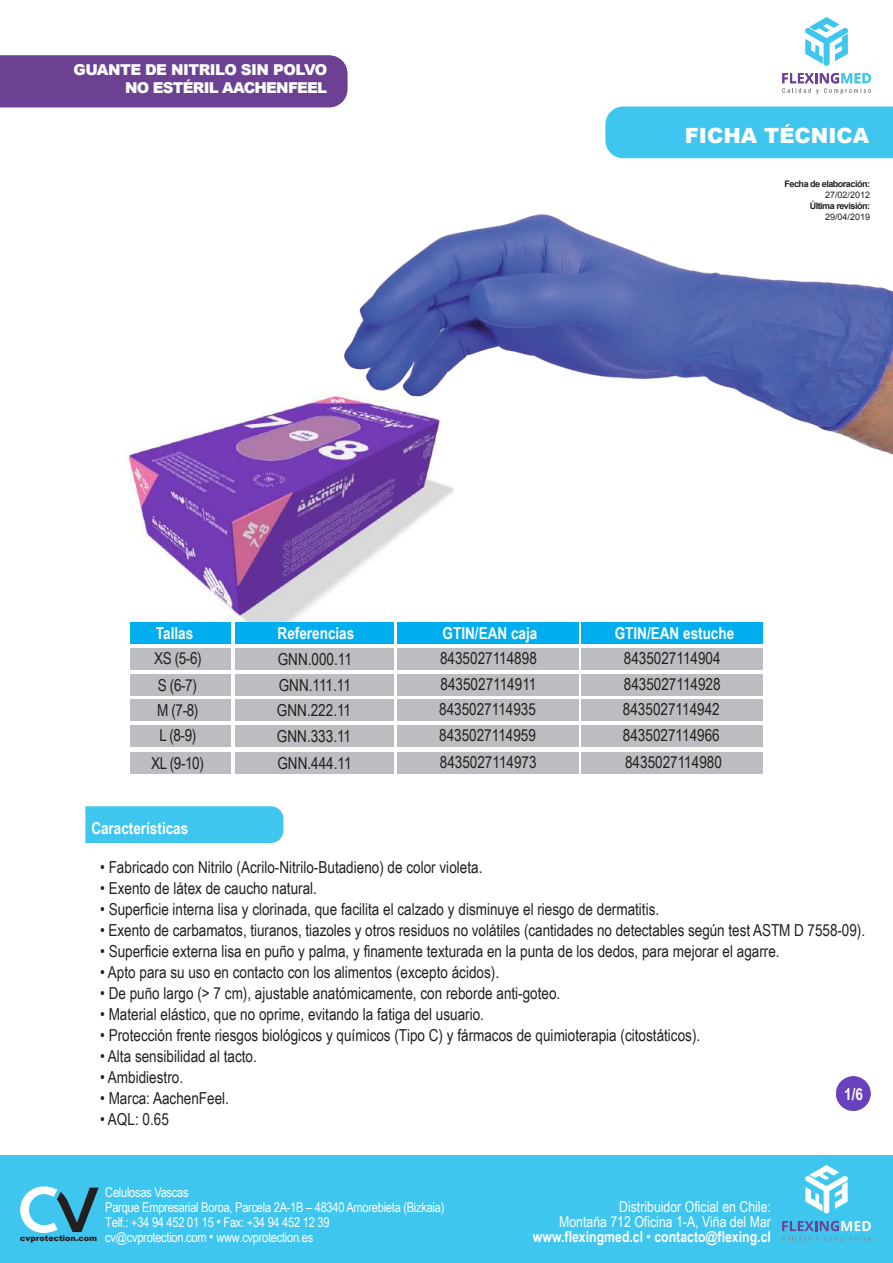
<style>
.page{position:relative;width:893px;height:1263px;background:#fff}
.page>*{position:absolute;margin:0;border:0;box-sizing:border-box;transform-origin:0 0}
.t1{font:900 21px "Arial";color:#fff}
.t2{font:16.5px/26.1px "Arial Narrow";color:#231f20}
.t3{font:700 16.5px "Arial Narrow";color:#fff}
.t4{font:15px/15px "Arial Narrow";color:#fff;text-align:right}
.t5{font:900 15px/18px "Arial";letter-spacing:-.055em;color:#fff;text-align:right}
.t6{font:13.5px/15px "Arial Narrow";letter-spacing:-.02em;color:#fff}
.t7{font:700 9px "Arial";letter-spacing:-.055em;color:#231f20}
.t8{font:9px "Arial";color:#231f20}
.t9{font:900 7.95px "Arial";color:#231f20}
.s1{font-size:15px}
.s2{font-weight:700}
</style>
<div class="page">
<div style="left:836px;top:1076px;width:35px;height:35px;background:#6a41bd;border-radius:50%"></div>
<img style="left:128px;top:393px;width:183px;height:241px">
<img style="left:311px;top:70px;width:582px;height:588px">
<div style="left:605px;top:106px;width:288px;height:52px;background:#3fc6ee"></div>
<div style="left:85px;top:806px;width:198px;height:37px;background:#3fc6ee"></div>
<div style="left:131px;top:622px;width:100px;height:21px;background:#00aeef"></div>
<div style="left:236px;top:622px;width:158px;height:21px;background:#00aeef"></div>
<div style="left:397px;top:622px;width:181px;height:21px;background:#00aeef"></div>
<div style="left:131px;top:648px;width:100px;height:21px;background:#bcbdc0"></div>
<div style="left:236px;top:648px;width:158px;height:21px;background:#bcbdc0"></div>
<div style="left:397px;top:648px;width:181px;height:21px;background:#bcbdc0"></div>
<div style="left:131px;top:674px;width:100px;height:21px;background:#bcbdc0"></div>
<div style="left:236px;top:674px;width:158px;height:21px;background:#bcbdc0"></div>
<div style="left:397px;top:674px;width:181px;height:21px;background:#bcbdc0"></div>
<div style="left:131px;top:700px;width:100px;height:21px;background:#bcbdc0"></div>
<div style="left:236px;top:700px;width:158px;height:21px;background:#bcbdc0"></div>
<div style="left:397px;top:700px;width:181px;height:21px;background:#bcbdc0"></div>
<div style="left:131px;top:725px;width:100px;height:22px;background:#bcbdc0"></div>
<div style="left:236px;top:725px;width:158px;height:22px;background:#bcbdc0"></div>
<div style="left:397px;top:725px;width:181px;height:22px;background:#bcbdc0"></div>
<div style="left:582px;top:622px;width:181px;height:21px;background:#00aeef"></div>
<div style="left:582px;top:648px;width:181px;height:21px;background:#bcbdc0"></div>
<div style="left:582px;top:674px;width:181px;height:21px;background:#bcbdc0"></div>
<div style="left:582px;top:700px;width:181px;height:21px;background:#bcbdc0"></div>
<div style="left:582px;top:725px;width:181px;height:22px;background:#bcbdc0"></div>
<div style="left:131px;top:752px;width:100px;height:22px;background:#bcbdc0"></div>
<div style="left:236px;top:752px;width:158px;height:22px;background:#bcbdc0"></div>
<div style="left:397px;top:752px;width:181px;height:22px;background:#bcbdc0"></div>
<div style="left:582px;top:752px;width:181px;height:22px;background:#bcbdc0"></div>
<svg style="left:805px;top:17px;width:43px;height:49px"></svg>
<svg style="left:782px;top:73px;width:89px;height:21px"></svg>
<div style="left:0;top:56px;width:347px;height:51px;background:#6c4093"></div>
<div style="left:0;top:1155px;width:893px;height:108px;background:#3fc6ee"></div>
<svg style="left:20px;top:1186px;width:79px;height:47px"></svg>
<svg style="left:805px;top:1165px;width:43px;height:49px"></svg>
<svg style="left:782px;top:1221px;width:89px;height:21px"></svg>
<p class="t5" style="left:73px;top:60px;width:255px">GUANTE DE NITRILO SIN POLVO<br>NO ESTÉRIL AACHENFEEL</p>
<p class="t1" style="left:685px;top:120px;width:186px">FICHA TÉCNICA</p>
<p class="t7" style="left:785px;top:178px;width:87px">Fecha de elaboración:</p>
<p class="t8" style="left:825px;top:189px;width:47px">27/02/2012</p>
<p class="t7" style="left:810px;top:200px;width:62px">Última revisión:</p>
<p class="t8" style="left:825px;top:211px;width:47px">29/04/2019</p>
<p class="t3" style="left:156px;top:620px;width:39px">Tallas</p>
<p class="t3" style="left:278px;top:620px;width:78px">Referencias</p>
<p class="t3" style="left:443px;top:620px;width:96px">GTIN/EAN caja</p>
<p class="t3" style="left:615px;top:620px;width:121px">GTIN/EAN estuche</p>
<p class="t2" style="left:277px;top:645px;width:76px;text-align:justify">GNN.000.11<br>GNN.111.11<br>GNN.222.11<br>GNN.333.11<br>GNN.444.11</p>
<p class="t2" style="left:439px;top:645px;width:99px;text-align:justify">8435027114898<br>8435027114911<br>8435027114935<br>8435027114959<br>8435027114973</p>
<p class="t2" style="left:623px;top:645px;width:101px">8435027114904<br>8435027114928<br>8435027114942<br>8435027114966<br>8435027114980</p>
<p class="t2" style="left:154px;top:644px;width:49px;line-height:26.8px">XS (5-6)<br>S (6-7)</p>
<p class="t2" style="left:157px;top:697px;width:43px;line-height:24.8px">M (7-8)<br>L (8-9)</p>
<p class="t2" style="left:151px;top:749px;width:54px">XL (9-10)</p>
<p class="t3" style="left:91px;top:816px;width:99px">Características</p>
<p class="t2" style="left:100px;top:853px;width:384px">• Fabricado con Nitrilo (Acrilo-Nitrilo-Butadieno) de color violeta.</p>
<p class="t2" style="left:100px;top:874px;width:218px">• Exento de látex de caucho natural.</p>
<p class="t2" style="left:100px;top:895px;width:561px">• Superficie interna lisa y clorinada, que facilita el calzado y disminuye el riesgo de dermatitis.</p>
<p class="t2" style="left:100px;top:916px;width:766px">• Exento de carbamatos, tiuranos, tiazoles y otros residuos no volátiles (cantidades no detectables según test ASTM D 7558-09).</p>
<p class="t2" style="left:100px;top:937px;width:681px">• Superficie externa lisa en puño y palma, y finamente texturada en la punta de los dedos, para mejorar el agarre.</p>
<p class="t2" style="left:100px;top:958px;width:400px">• Apto para su uso en contacto con los alimentos (excepto ácidos).</p>
<p class="t2" style="left:100px;top:979px;width:462px">• De puño largo (&gt; 7 cm), ajustable anatómicamente, con reborde anti-goteo.</p>
<p class="t2" style="left:100px;top:1000px;width:385px">• Material elástico, que no oprime, evitando la fatiga del usuario.</p>
<p class="t2" style="left:100px;top:1021px;width:602px">• Protección frente riesgos biológicos y químicos (Tipo C) y fármacos de quimioterapia (citostáticos).</p>
<p class="t2" style="left:100px;top:1042px;width:158px">• Alta sensibilidad al tacto.</p>
<p class="t2" style="left:100px;top:1063px;width:84px">• Ambidiestro.</p>
<p class="t2" style="left:100px;top:1084px;width:130px">• Marca: AachenFeel.</p>
<p class="t2" style="left:100px;top:1105px;width:70px">• AQL: 0.65</p>
<p class="t3" style="left:844px;top:1081px;width:20px">1/6</p>
<p class="t9" style="left:20px;top:1232px;width:78px">cvprotection.com</p>
<p class="t6" style="left:105px;top:1184px;width:341px">Celulosas Vascas<br>Parque Empresarial Boroa, Parcela 2A-1B – 48340 Amorebieta (Bizkaia)<br>Telf.: +34 94 452 01 15 <span class="s1">•</span> Fax: +34 94 452 12 39<br>cv@cvprotection.com <span class="s1">•</span> www.cvprotection.es</p>
<p class="t4" style="left:533px;top:1199px;width:240px">Distribuidor Oficial en Chile:<br>Montaña 712 Oficina 1-A, Viña del Mar <span class="s2">www.flexingmed.cl</span> • <span class="s2">contacto@flexing.cl</span></p>
</div>
